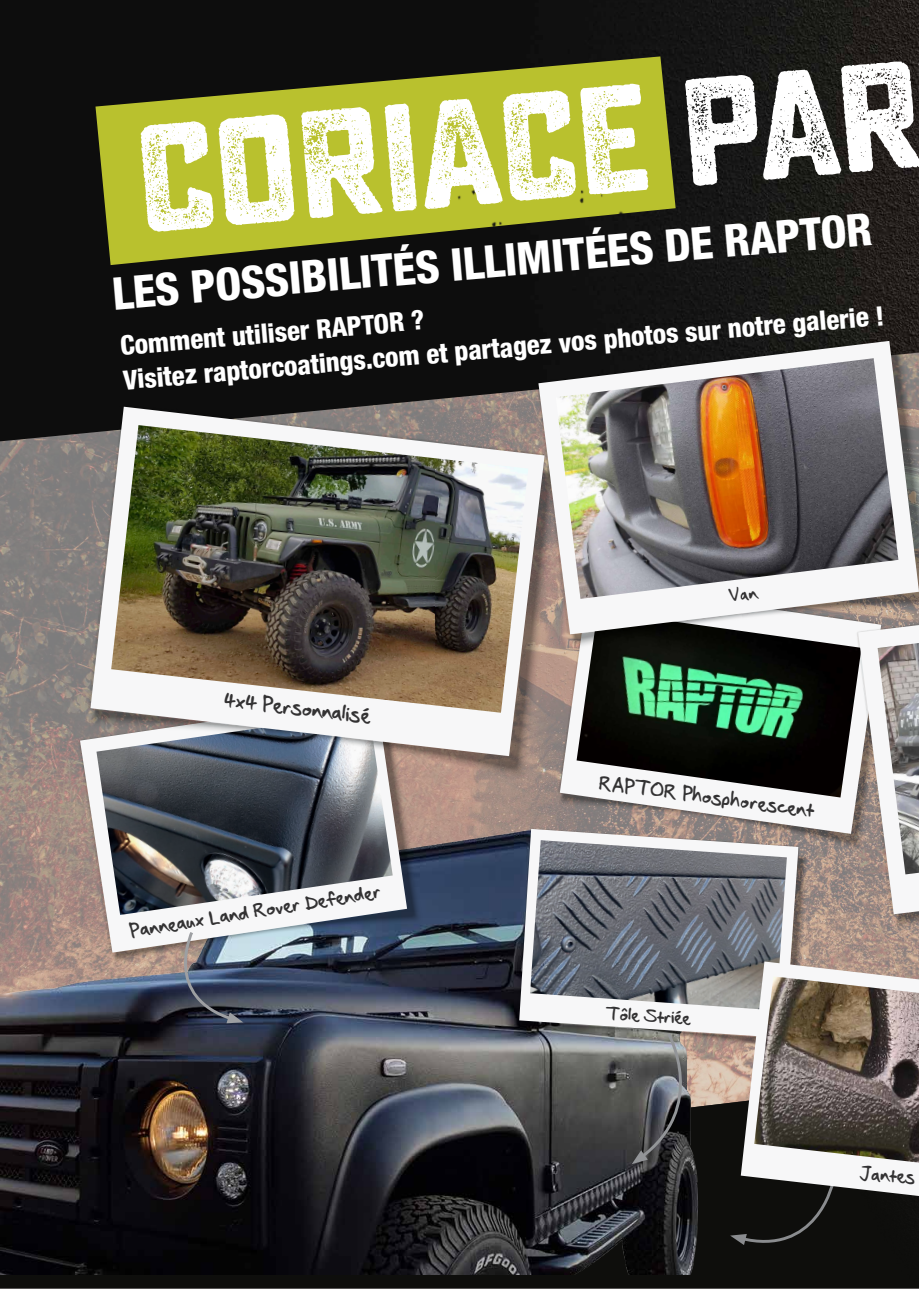
<style>
.page{position:relative;width:919px;height:1289px;background:#fff}
.page>*{position:absolute;margin:0;border:0;box-sizing:border-box;transform-origin:0 0}
.t1{font:152.1px "Sucrose Bold Two";color:#fff}
.t2{font:800 condensed 45.15px "Helvetica Neue LT Pro";color:#fff}
.t3{font:800 condensed 26.85px "Helvetica Neue LT Pro";color:#fff}
.t4{font:19.5px "Seans Other Hand";color:#333233}
.t5{font:18.45px "Seans Other Hand";color:#333233}
.t6{font:18.3px "Seans Other Hand";color:#333233}
.t7{font:17.25px "Seans Other Hand";color:#333233}
.t8{font:16.5px "Seans Other Hand";color:#333233}
</style>
<div class="page">
<div style="left:0;top:1257px;width:918px;height:31px;background:#0e0e0c"></div>
<img style="left:0;top:0;width:918px;height:337px">
<img style="left:95px;top:56px;width:580px;height:209px">
<img style="left:0;top:1033px;width:845px;height:241px">
<img style="left:459px;top:886px;width:271px;height:195px">
<svg style="left:519px;top:886px;width:211px;height:151px"></svg>
<img style="left:530px;top:886px;width:212px;height:124px">
<img style="left:0;top:829px;width:489px;height:204px">
<svg style="left:80px;top:829px;width:327px;height:123px"></svg>
<img style="left:96px;top:829px;width:296px;height:86px">
<svg style="left:631px;top:1031px;width:78px;height:133px"></svg>
<img style="left:161px;top:929px;width:82px;height:94px">
<img style="left:489px;top:829px;width:253px;height:57px">
<svg style="left:560px;top:802px;width:182px;height:31px"></svg>
<img style="left:631px;top:728px;width:111px;height:56px">
<img style="left:0;top:337px;width:631px;height:492px">
<svg style="left:90px;top:406px;width:454px;height:350px"></svg>
<img style="left:111px;top:425px;width:324px;height:287px">
<svg style="left:730px;top:961px;width:188px;height:296px"></svg>
<img style="left:754px;top:1019px;width:164px;height:143px">
<img style="left:435px;top:256px;width:431px;height:472px">
<svg style="left:538px;top:341px;width:328px;height:293px"></svg>
<img style="left:555px;top:358px;width:311px;height:241px">
<img style="left:742px;top:557px;width:176px;height:462px">
<svg style="left:858px;top:625px;width:60px;height:289px"></svg>
<img style="left:877px;top:643px;width:41px;height:231px">
<img style="left:866px;top:256px;width:52px;height:368px">
<svg style="left:728px;top:587px;width:31px;height:15px"></svg>
<p class="t1" style="left:127px;top:92px;width:793px;rotate:-5deg">CORIACE par</p>
<p class="t2" style="left:110px;top:266px;width:763px;rotate:-5deg">LES POSSIBILITÉS ILLIMITÉES DE RAPTOR</p>
<p class="t3" style="left:119px;top:329px;width:307px;rotate:-5deg">Comment utiliser RAPTOR ?</p>
<p class="t3" style="left:122px;top:364px;width:765px;rotate:-5deg">Visitez raptorcoatings.com et partagez vos photos sur notre galerie !</p>
<p class="t4" style="left:225px;top:686px;width:149px;rotate:6deg">4x4 Personnalisé</p>
<p class="t6" style="left:128px;top:917px;width:256px;rotate:-9deg">Panneaux Land Rover Defender</p>
<p class="t5" style="left:600px;top:770px;width:218px;rotate:7deg">RAPTOR Phosphorescent</p>
<p class="t8" style="left:606px;top:1001px;width:87px;rotate:3deg">Tôle Striée</p>
<p class="t7" style="left:860px;top:1160px;width:58px;rotate:4deg">Jantes</p>
</div>
